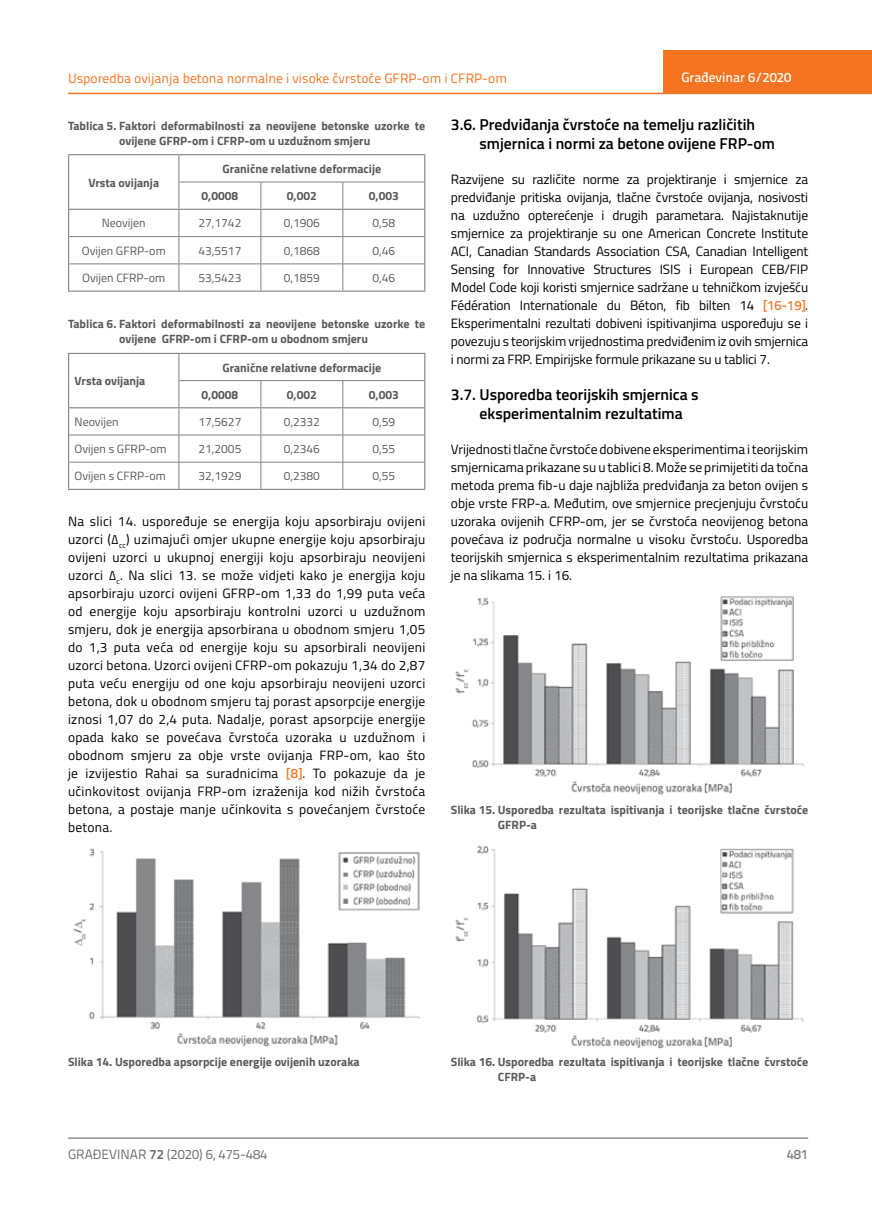
<style>
.page{position:relative;width:872px;height:1212px;background:#fff}
.page>*{position:absolute;margin:0;border:0;box-sizing:border-box;transform-origin:0 0}
.t1{font:600 15.75px/19.5px "Titillium";color:#000}
.t2{font:13.5px/18px "Titillium";color:#000;text-align:justify}
.t3{font:13.5px "Titillium Text 22 L";color:#f47421}
.t4{font:13.5px "Titillium Text 22 L";color:#6d6e71}
.t5{font:500 13.5px "Titillium Text 22 L";color:#fff}
.t6{font:500 13.5px "Titillium Text 22 L";color:#797a7d}
.t7{font:700 12px/15px "Titillium";color:#58595b;text-align:center}
.t8{font:12px "Titillium";color:#58595b}
.s1{font-family:"Titillium Text 22 L";font-weight:500;color:#f47421}
.s2{font-weight:700}
</style>
<div class="page">
<hr style="left:68px;top:93px;width:804px;height:1px;background:#f47421">
<div style="left:663px;top:50px;width:209px;height:44px;background:#f47421"></div>
<hr style="left:68px;top:1138px;width:740px;height:1px;background:#58595b">
<hr style="left:179px;top:182px;width:82px;height:1px;background:#808285">
<hr style="left:261px;top:182px;width:82px;height:1px;background:#808285">
<hr style="left:343px;top:182px;width:81px;height:1px;background:#808285">
<hr style="left:69px;top:236px;width:110px;height:1px;background:#808285">
<hr style="left:179px;top:236px;width:82px;height:1px;background:#808285">
<hr style="left:261px;top:236px;width:82px;height:1px;background:#808285">
<hr style="left:343px;top:236px;width:81px;height:1px;background:#808285">
<hr style="left:69px;top:264px;width:110px;height:1px;background:#808285">
<hr style="left:179px;top:264px;width:82px;height:1px;background:#808285">
<svg style="left:179px;top:155px;width:1px;height:136px"></svg>
<hr style="left:261px;top:264px;width:82px;height:1px;background:#808285">
<svg style="left:261px;top:182px;width:1px;height:109px"></svg>
<hr style="left:343px;top:264px;width:81px;height:1px;background:#808285">
<svg style="left:342px;top:182px;width:1px;height:109px"></svg>
<hr style="left:68px;top:291px;width:111px;height:1px;background:#808285">
<hr style="left:179px;top:291px;width:82px;height:1px;background:#808285">
<hr style="left:261px;top:291px;width:82px;height:1px;background:#808285">
<hr style="left:343px;top:291px;width:82px;height:1px;background:#808285">
<hr style="left:68px;top:154px;width:111px;height:1px;background:#808285">
<svg style="left:68px;top:155px;width:1px;height:136px"></svg>
<hr style="left:68px;top:209px;width:111px;height:1px;background:#808285">
<hr style="left:179px;top:154px;width:82px;height:1px;background:#808285">
<hr style="left:261px;top:154px;width:82px;height:1px;background:#808285">
<hr style="left:343px;top:154px;width:82px;height:1px;background:#808285">
<svg style="left:424px;top:155px;width:1px;height:136px"></svg>
<hr style="left:179px;top:209px;width:82px;height:1px;background:#808285">
<hr style="left:261px;top:209px;width:82px;height:1px;background:#808285">
<hr style="left:343px;top:209px;width:82px;height:1px;background:#808285">
<hr style="left:179px;top:380px;width:82px;height:1px;background:#808285">
<hr style="left:261px;top:380px;width:82px;height:1px;background:#808285">
<hr style="left:343px;top:380px;width:81px;height:1px;background:#808285">
<hr style="left:69px;top:435px;width:110px;height:1px;background:#808285">
<hr style="left:179px;top:435px;width:82px;height:1px;background:#808285">
<hr style="left:261px;top:435px;width:82px;height:1px;background:#808285">
<hr style="left:343px;top:435px;width:81px;height:1px;background:#808285">
<hr style="left:69px;top:462px;width:110px;height:1px;background:#808285">
<hr style="left:179px;top:462px;width:82px;height:1px;background:#808285">
<svg style="left:179px;top:354px;width:1px;height:135px"></svg>
<hr style="left:261px;top:462px;width:82px;height:1px;background:#808285">
<svg style="left:261px;top:381px;width:1px;height:108px"></svg>
<hr style="left:343px;top:462px;width:81px;height:1px;background:#808285">
<svg style="left:342px;top:381px;width:1px;height:108px"></svg>
<hr style="left:68px;top:489px;width:111px;height:1px;background:#808285">
<hr style="left:179px;top:489px;width:82px;height:1px;background:#808285">
<hr style="left:261px;top:489px;width:82px;height:1px;background:#808285">
<hr style="left:343px;top:489px;width:82px;height:1px;background:#808285">
<hr style="left:68px;top:353px;width:111px;height:1px;background:#808285">
<svg style="left:68px;top:354px;width:1px;height:135px"></svg>
<hr style="left:68px;top:407px;width:111px;height:1px;background:#808285">
<hr style="left:179px;top:353px;width:82px;height:1px;background:#808285">
<hr style="left:261px;top:353px;width:82px;height:1px;background:#808285">
<hr style="left:343px;top:353px;width:82px;height:1px;background:#808285">
<svg style="left:424px;top:354px;width:1px;height:135px"></svg>
<hr style="left:179px;top:407px;width:82px;height:1px;background:#808285">
<hr style="left:261px;top:407px;width:82px;height:1px;background:#808285">
<hr style="left:343px;top:407px;width:82px;height:1px;background:#808285">
<img style="left:73px;top:848px;width:347px;height:198px">
<img style="left:455px;top:596px;width:349px;height:199px">
<img style="left:455px;top:845px;width:349px;height:203px">
<p class="t3" style="left:68px;top:68px;width:440px">Usporedba ovijanja betona normalne i visoke čvrstoće GFRP-om i CFRP-om</p>
<p class="t7" style="left:68px;top:117px;width:359px">Tablica 5. Faktori deformabilnosti za neovijene betonske uzorke te ovijene GFRP-om i CFRP-om u uzdužnom smjeru</p>
<p class="t5" style="left:681px;top:67px;width:111px">Građevinar 6/2020</p>
<p class="t1" style="left:479px;top:114px;width:297px;text-indent:-29px">3.6. Predviđanja čvrstoće na temelju različitih smjernica i normi za betone ovijene FRP-om</p>
<p class="t2" style="left:451px;top:169px;width:359px">Razvijene su različite norme za projektiranje i smjernice za predviđanje pritiska ovijanja, tlačne čvrstoće ovijanja, nosivosti na uzdužno opterećenje i drugih parametara. Najistaknutije smjernice za projektiranje su one American Concrete Institute ACI, Canadian Standards Association CSA, Canadian Intelligent Sensing for Innovative Structures ISIS i European CEB/FIP Model Code koji koristi smjernice sadržane u tehničkom izvješću Fédération Internationale du Béton, fib bilten 14 <span class="s1">[16-19]</span>.<br>Eksperimentalni rezultati dobiveni ispitivanjima uspoređuju se i povezuju s teorijskim vrijednostima predviđenim iz ovih smjernica i normi za FRP. Empirijske formule prikazane su u tablici 7.</p>
<p class="t1" style="left:479px;top:384px;width:221px;text-indent:-29px">3.7. Usporedba teorijskih smjernica s eksperimentalnim rezultatima</p>
<p class="t2" style="left:451px;top:439px;width:359px">Vrijednosti tlačne čvrstoće dobivene eksperimentima i teorijskim smjernicama prikazane su u tablici 8. Može se primijetiti da točna metoda prema fib-u daje najbliža predviđanja za beton ovijen s obje vrste FRP-a. Međutim, ove smjernice precjenjuju čvrstoću uzoraka ovijenih CFRP-om, jer se čvrstoća neovijenog betona povećava iz područja normalne u visoku čvrstoću. Usporedba teorijskih smjernica s eksperimentalnim rezultatima prikazana je na slikama 15. i 16.</p>
<p class="t7" style="left:222px;top:161px;width:160px">Granične relativne deformacije</p>
<p class="t7" style="left:201px;top:188px;width:38px">0,0008</p>
<p class="t7" style="left:287px;top:188px;width:32px">0,002</p>
<p class="t7" style="left:369px;top:188px;width:32px">0,003</p>
<p class="t7" style="left:88px;top:174px;width:72px">Vrsta ovijanja</p>
<p class="t8" style="left:102px;top:214px;width:45px">Neovijen</p>
<p class="t8" style="left:198px;top:214px;width:44px">27,1742</p>
<p class="t8" style="left:284px;top:214px;width:38px">0,1906</p>
<p class="t8" style="left:372px;top:214px;width:24px">0,58</p>
<p class="t8" style="left:82px;top:242px;width:85px">Ovijen GFRP-om</p>
<p class="t8" style="left:198px;top:242px;width:44px">43,5517</p>
<p class="t8" style="left:284px;top:242px;width:38px">0,1868</p>
<p class="t8" style="left:372px;top:242px;width:24px">0,46</p>
<p class="t8" style="left:82px;top:269px;width:84px">Ovijen CFRP-om</p>
<p class="t8" style="left:198px;top:269px;width:44px">53,5423</p>
<p class="t8" style="left:284px;top:269px;width:38px">0,1859</p>
<p class="t8" style="left:372px;top:269px;width:24px">0,46</p>
<p class="t7" style="left:68px;top:315px;width:359px">Tablica 6. Faktori deformabilnosti za neovijene betonske uzorke te ovijene GFRP-om i CFRP-om u obodnom smjeru</p>
<p class="t7" style="left:222px;top:359px;width:160px">Granične relativne deformacije</p>
<p class="t7" style="left:201px;top:386px;width:38px">0,0008</p>
<p class="t7" style="left:287px;top:386px;width:32px">0,002</p>
<p class="t7" style="left:369px;top:386px;width:32px">0,003</p>
<p class="t7" style="left:75px;top:373px;width:72px">Vrsta ovijanja</p>
<p class="t8" style="left:75px;top:413px;width:45px">Neovijen</p>
<p class="t8" style="left:198px;top:413px;width:44px">17,5627</p>
<p class="t8" style="left:284px;top:413px;width:38px">0,2332</p>
<p class="t8" style="left:372px;top:413px;width:24px">0,59</p>
<p class="t8" style="left:75px;top:440px;width:94px">Ovijen s GFRP-om</p>
<p class="t8" style="left:198px;top:440px;width:44px">21,2005</p>
<p class="t8" style="left:284px;top:440px;width:38px">0,2346</p>
<p class="t8" style="left:372px;top:440px;width:24px">0,55</p>
<p class="t8" style="left:75px;top:467px;width:93px">Ovijen s CFRP-om</p>
<p class="t8" style="left:198px;top:467px;width:44px">32,1929</p>
<p class="t8" style="left:284px;top:467px;width:38px">0,2380</p>
<p class="t8" style="left:372px;top:467px;width:24px">0,55</p>
<p class="t2" style="left:68px;top:511px;width:359px">Na slici 14. uspoređuje se energija koju apsorbiraju ovijeni uzorci (Δ<sub>cc</sub>) uzimajući omjer ukupne energije koju apsorbiraju ovijeni uzorci u ukupnoj energiji koju apsorbiraju neovijeni uzorci Δ<sub>c</sub>. Na slici 13. se može vidjeti kako je energija koju apsorbiraju uzorci ovijeni GFRP-om 1,33 do 1,99 puta veća od energije koju apsorbiraju kontrolni uzorci u uzdužnom smjeru, dok je energija apsorbirana u obodnom smjeru 1,05 do 1,3 puta veća od energije koju su apsorbirali neovijeni uzorci betona. Uzorci ovijeni CFRP-om pokazuju 1,34 do 2,87 puta veću energiju od one koju apsorbiraju neovijeni uzorci betona, dok u obodnom smjeru taj porast apsorpcije energije iznosi 1,07 do 2,4 puta. Nadalje, porast apsorpcije energije opada kako se povećava čvrstoća uzoraka u uzdužnom i obodnom smjeru za obje vrste ovijanja FRP-om, kao što je izvijestio Rahai sa suradnicima <span class="s1">[8]</span>. To pokazuje da je učinkovitost ovijanja FRP-om izraženija kod nižih čvrstoća betona, a postaje manje učinkovita s povećanjem čvrstoće betona.</p>
<p class="t7" style="left:498px;top:802px;width:312px;text-align:left;text-indent:-47px">Slika 15. Usporedba rezultata ispitivanja i teorijske tlačne čvrstoće<br>GFRP-a</p>
<p class="t7" style="left:68px;top:1054px;width:293px">Slika 14. Usporedba apsorpcije energije ovijenih uzoraka</p>
<p class="t7" style="left:498px;top:1054px;width:312px;text-align:left;text-indent:-47px">Slika 16. Usporedba rezultata ispitivanja i teorijske tlačne čvrstoće<br>CFRP-a</p>
<p class="t4" style="left:68px;top:1144px;width:201px">GRAĐEVINAR <span class="s2">72</span> (2020) 6, 475-484</p>
<p class="t6" style="left:786px;top:1144px;width:23px">481</p>
</div>
